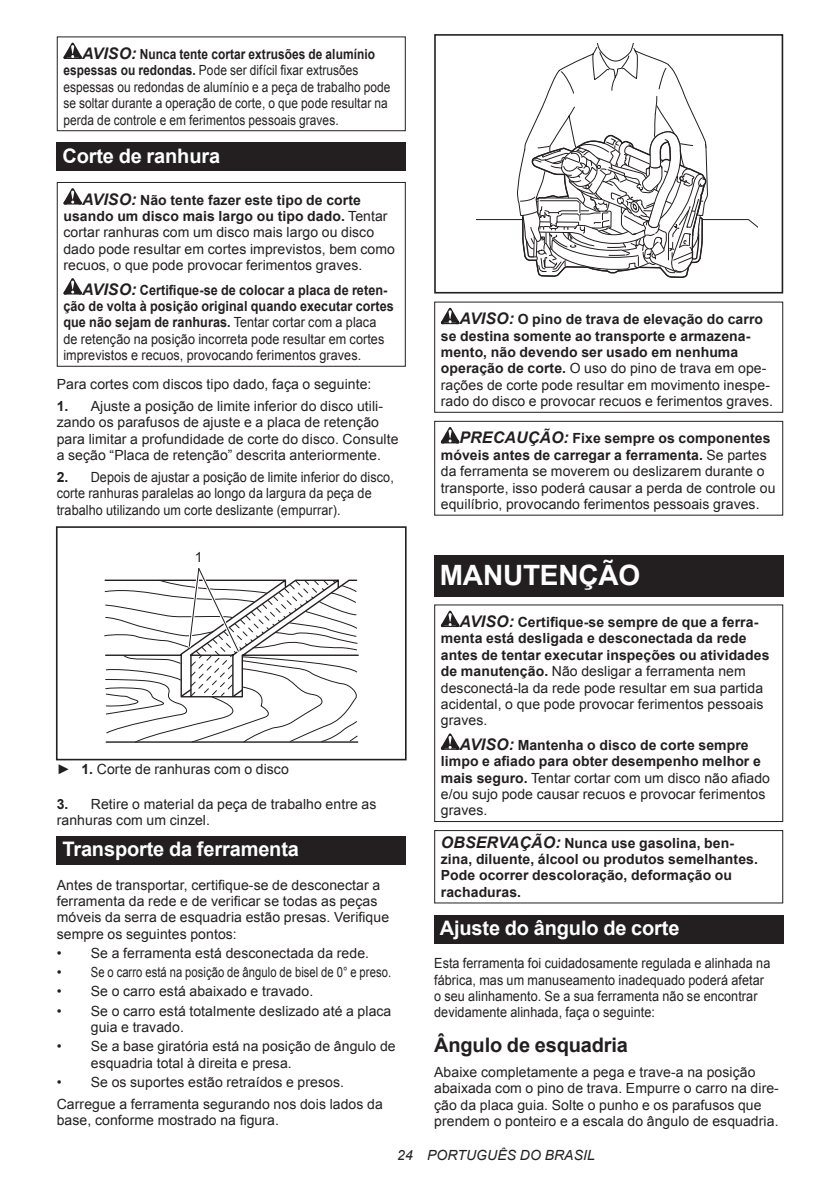
<style>
.page{position:relative;width:840px;height:1191px;background:#fff}
.page>*{position:absolute;margin:0;border:0;box-sizing:border-box;transform-origin:0 0}
.t1{font:700 28px "Arial";letter-spacing:-.01em;color:#fff}
.t2{font:700 20px "Arial";letter-spacing:-.01em;color:#fff}
.t3{font:700 20px "Arial";letter-spacing:-.01em;color:#231f20}
.t4{font:14px/16.4px "Arial";letter-spacing:.005em;color:#231f20}
.t5{font:700 14px/16.4px "Arial";letter-spacing:.005em;color:#231f20}
.t6{font:14px/16.4px "Arial";letter-spacing:.005em;color:#231f20;scale:.9 1}
.t7{font:14px/16.4px "Arial";letter-spacing:.005em;color:#231f20;scale:.85 1}
.t8{font:italic 14px "Arial";letter-spacing:.005em;color:#231f20}
.s1{font-weight:700;font-style:italic;font-size:16px}
.s2{font-weight:700}
.s3{font-style:italic;font-size:16px}
.s4{font-weight:400}
</style>
<div class="page">
<svg style="left:63px;top:43px;width:19px;height:16px"></svg>
<div style="left:57px;top:36px;width:348px;height:95px;border:1px solid #231f20"></div>
<div style="left:57px;top:143px;width:348px;height:28px;background:#231f20"></div>
<svg style="left:63px;top:188px;width:19px;height:16px"></svg>
<svg style="left:63px;top:278px;width:19px;height:16px"></svg>
<div style="left:57px;top:182px;width:348px;height:185px;border:1px solid #231f20"></div>
<div style="left:56px;top:526px;width:350px;height:234px;border:2px solid #231f20"></div>
<svg style="left:105px;top:698px;width:254px;height:45px"></svg>
<hr style="left:106px;top:741px;width:251px;height:1px;background:#231f20">
<svg style="left:104px;top:568px;width:255px;height:130px"></svg>
<div style="left:57px;top:836px;width:348px;height:28px;background:#231f20"></div>
<svg style="left:476px;top:143px;width:280px;height:84px"></svg>
<svg style="left:516px;top:44px;width:190px;height:234px"></svg>
<div style="left:434px;top:34px;width:348px;height:259px;border:2px solid #231f20"></div>
<svg style="left:440px;top:308px;width:19px;height:16px"></svg>
<div style="left:434px;top:301px;width:348px;height:112px;border:1px solid #231f20"></div>
<svg style="left:440px;top:427px;width:19px;height:16px"></svg>
<div style="left:434px;top:421px;width:348px;height:94px;border:1px solid #231f20"></div>
<div style="left:434px;top:555px;width:348px;height:41px;background:#231f20"></div>
<svg style="left:440px;top:610px;width:19px;height:17px"></svg>
<svg style="left:440px;top:733px;width:19px;height:17px"></svg>
<div style="left:434px;top:604px;width:348px;height:218px;border:1px solid #231f20"></div>
<div style="left:434px;top:830px;width:348px;height:73px;border:1px solid #231f20"></div>
<div style="left:434px;top:914px;width:348px;height:29px;background:#231f20"></div>
<p class="t7" style="left:63px;top:46px;width:386px;text-indent:19px"><span class="s1">AVISO:</span> <span class="s2">Nunca tente cortar extrusões de alumínio espessas ou redondas.</span> Pode ser difícil fixar extrusões espessas ou redondas de alumínio e a peça de trabalho pode se soltar durante a operação de corte, o que pode resultar na perda de controle e em ferimentos pessoais graves.</p>
<h2 class="t2" style="left:62px;top:142px;width:159px">Corte de ranhura</h2>
<p class="t4" style="left:63px;top:192px;width:333px;text-indent:19px"><span class="s1">AVISO:</span> <span class="s2">Não tente fazer este tipo de corte usando um disco mais largo ou tipo dado.</span> Tentar cortar ranhuras com um disco mais largo ou disco dado pode resultar em cortes imprevistos, bem como recuos, o que pode provocar ferimentos graves.</p>
<p class="t6" style="left:63px;top:281px;width:368px;text-indent:19px"><span class="s1">AVISO:</span> <span class="s2">Certifique-se de colocar a placa de reten&shy;ção de volta à posição original quando executar cortes que não sejam de ranhuras.</span> Tentar cortar com a placa de retenção na posição incorreta pode resultar em cortes imprevistos e recuos, provocando ferimentos graves.</p>
<p class="t4" style="left:57px;top:376px;width:316px">Para cortes com discos tipo dado, faça o seguinte:</p>
<p class="t4" style="left:57px;top:398px;width:343px"><span class="s2">1.</span> Ajuste a posição de limite inferior do disco utili&shy;zando os parafusos de ajuste e a placa de retenção para limitar a profundidade de corte do disco. Consulte a seção “Placa de retenção” descrita anteriormente.</p>
<p class="t6" style="left:57px;top:469px;width:376px"><span class="s2">2.</span> Depois de ajustar a posição de limite inferior do disco, corte ranhuras paralelas ao longo da largura da peça de trabalho utilizando um corte deslizante (empurrar).</p>
<p class="t4" style="left:195px;top:549px;width:9px">1</p>
<p class="t4" style="left:57px;top:761px;width:233px">► <span class="s2">1.</span> Corte de ranhuras com o disco</p>
<p class="t4" style="left:57px;top:795px;width:321px"><span class="s2">3.</span> Retire o material da peça de trabalho entre as ranhuras com um cinzel.</p>
<h2 class="t2" style="left:62px;top:836px;width:238px">Transporte da ferramenta</h2>
<p class="t4" style="left:57px;top:876px;width:334px">Antes de transportar, certifique-se de desconectar a ferramenta da rede e de verificar se todas as peças móveis da serra de esquadria estão presas. Verifique sempre os seguintes pontos:</p>
<p class="t4" style="left:57px;top:945px;width:314px">• Se a ferramenta está desconectada da rede.</p>
<p class="t4" style="left:57px;top:964px;width:336px">• Se o carro está na posição de ângulo de bisel de 0° e preso.</p>
<p class="t4" style="left:57px;top:983px;width:258px">• Se o carro está abaixado e travado.</p>
<p class="t4" style="left:91px;top:1002px;width:302px;text-indent:-34px">• Se o carro está totalmente deslizado até a placa guia e travado.</p>
<p class="t4" style="left:91px;top:1038px;width:306px;text-indent:-34px">• Se a base giratória está na posição de ângulo de esquadria total à direita e presa.</p>
<p class="t4" style="left:57px;top:1071px;width:327px;line-height:22px">• Se os suportes estão retraídos e presos.<br>Carregue a ferramenta segurando nos dois lados da</p>
<p class="t4" style="left:57px;top:1112px;width:224px">base, conforme mostrado na figura.</p>
<p class="t5" style="left:440px;top:311px;width:333px;text-indent:19px"><span class="s3">AVISO:</span> O pino de trava de elevação do carro se destina somente ao transporte e armazena&shy;mento, não devendo ser usado em nenhuma operação de corte. <span class="s4">O uso do pino de trava em ope&shy;rações de corte pode resultar em movimento inespe&shy;rado do disco e provocar recuos e ferimentos graves.</span></p>
<p class="t4" style="left:440px;top:430px;width:336px;text-indent:19px"><span class="s1">PRECAUÇÃO:</span> <span class="s2">Fixe sempre os componentes móveis antes de carregar a ferramenta.</span> Se partes da ferramenta se moverem ou deslizarem durante o transporte, isso poderá causar a perda de controle ou equilíbrio, provocando ferimentos pessoais graves.</p>
<h1 class="t1" style="left:439px;top:556px;width:202px">MANUTENÇÃO</h1>
<p class="t5" style="left:440px;top:614px;width:330px;text-indent:19px"><span class="s3">AVISO:</span> Certifique-se sempre de que a ferra&shy;menta está desligada e desconectada da rede antes de tentar executar inspeções ou atividades de manutenção. <span class="s4">Não desligar a ferramenta nem desconectá-la da rede pode resultar em sua partida acidental, o que pode provocar ferimentos pessoais graves.</span></p>
<p class="t4" style="left:440px;top:737px;width:330px;text-indent:19px"><span class="s1">AVISO:</span> <span class="s2">Mantenha o disco de corte sempre limpo e afiado para obter desempenho melhor e mais seguro.</span> Tentar cortar com um disco não afiado e/ou sujo pode causar recuos e provocar ferimentos graves.</p>
<p class="t5" style="left:440px;top:835px;width:318px"><span class="s3">OBSERVAÇÃO:</span> Nunca use gasolina, ben&shy;zina, diluente, álcool ou produtos semelhantes.<br>Pode ocorrer descoloração, deformação ou rachaduras.</p>
<h2 class="t2" style="left:439px;top:914px;width:241px">Ajuste do ângulo de corte</h2>
<p class="t6" style="left:434px;top:955px;width:375px">Esta ferramenta foi cuidadosamente regulada e alinhada na fábrica, mas um manuseamento inadequado poderá afetar o seu alinhamento. Se a sua ferramenta não se encontrar devidamente alinhada, faça o seguinte:</p>
<h2 class="t3" style="left:434px;top:1031px;width:195px">Ângulo de esquadria</h2>
<p class="t4" style="left:434px;top:1064px;width:346px">Abaixe completamente a pega e trave-a na posição abaixada com o pino de trava. Empurre o carro na dire&shy;ção da placa guia. Solte o punho e os parafusos que prendem o ponteiro e a escala do ângulo de esquadria.</p>
<p class="t8" style="left:397px;top:1146px;width:199px">24 PORTUGUÊS DO BRASIL</p>
</div>
